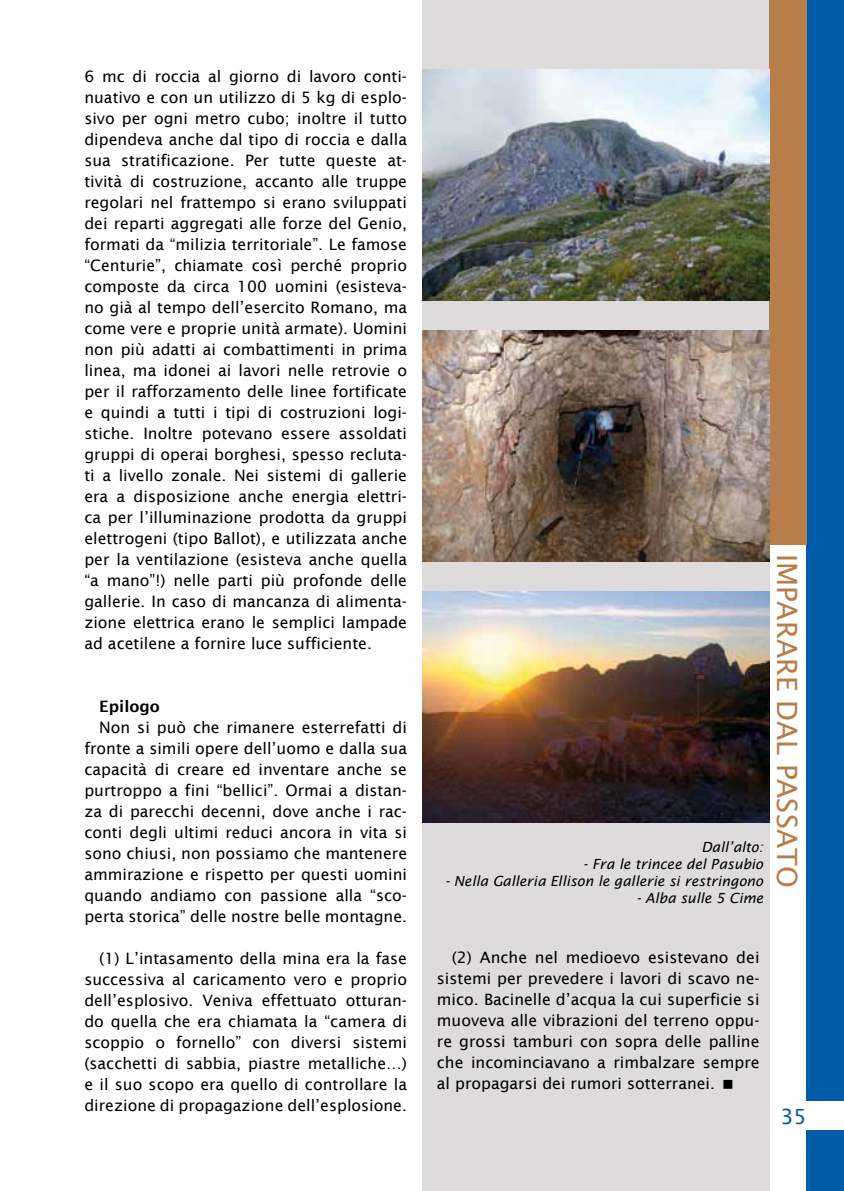
<style>
.page{position:relative;width:844px;height:1191px;background:#fff}
.page>*{position:absolute;margin:0;border:0;box-sizing:border-box;transform-origin:0 0}
.t1{font:28px "Lucida Sans";color:#b77e4b}
.t2{font:21px "Lucida Sans";color:#095ca4}
.t3{font:15.75px/21px "Lucida Sans";color:#000;text-align:justify}
.t4{font:600 15.75px "Lucida Sans";color:#000}
.t5{font:italic 14px "Lucida Sans";color:#000}
</style>
<div class="page">
<div style="left:422px;top:0;width:347px;height:1191px;background:#dddbdb"></div>
<div style="left:806px;top:0;width:37px;height:1191px;background:#005ca9"></div>
<div style="left:769px;top:0;width:37px;height:544px;background:#b77e4b"></div>
<div style="left:780px;top:1101px;width:63px;height:28px;background:#fff"></div>
<img style="left:422px;top:70px;width:347px;height:231px">
<img style="left:422px;top:330px;width:347px;height:231px">
<img style="left:422px;top:591px;width:347px;height:231px">
<p class="t3" style="left:84px;top:66px;width:324px">6 mc di roccia al giorno di lavoro conti&shy;nuativo e con un utilizzo di 5 kg di esplo&shy;sivo per ogni metro cubo; inoltre il tutto dipendeva anche dal tipo di roccia e dalla sua stratificazione. Per tutte queste at&shy;tività di costruzione, accanto alle truppe regolari nel frattempo si erano sviluppati dei reparti aggregati alle forze del Genio, formati da “milizia territoriale”. Le famose “Centurie”, chiamate così perché proprio composte da circa 100 uomini (esisteva&shy;no già al tempo dell’esercito Romano, ma come vere e proprie unità armate). Uomini non più adatti ai combattimenti in prima linea, ma idonei ai lavori nelle retrovie o per il rafforzamento delle linee fortificate e quindi a tutti i tipi di costruzioni logi&shy;stiche. Inoltre potevano essere assoldati gruppi di operai borghesi, spesso recluta&shy;ti a livello zonale. Nei sistemi di gallerie era a disposizione anche energia elettri&shy;ca per l’illuminazione prodotta da gruppi elettrogeni (tipo Ballot), e utilizzata anche per la ventilazione (esisteva anche quella “a mano”!) nelle parti più profonde delle gallerie. In caso di mancanza di alimenta&shy;zione elettrica erano le semplici lampade ad acetilene a fornire luce sufficiente.</p>
<p class="t4" style="left:99px;top:697px;width:62px">Epilogo</p>
<p class="t3" style="left:84px;top:717px;width:324px;text-indent:15px">Non si può che rimanere esterrefatti di fronte a simili opere dell’uomo e dalla sua capacità di creare ed inventare anche se purtroppo a fini “bellici”. Ormai a distan&shy;za di parecchi decenni, dove anche i rac&shy;conti degli ultimi reduci ancora in vita si sono chiusi, non possiamo che mantenere ammirazione e rispetto per questi uomini quando andiamo con passione alla “sco&shy;perta storica” delle nostre belle montagne.</p>
<p class="t3" style="left:84px;top:948px;width:324px;text-indent:15px">(1) L’intasamento della mina era la fase successiva al caricamento vero e proprio dell’esplosivo. Veniva effettuato otturan&shy;do quella che era chiamata la “camera di scoppio o fornello” con diversi sistemi (sacchetti di sabbia, piastre metalliche…) e il suo scopo era quello di controllare la direzione di propagazione dell’esplosione.</p>
<p class="t3" style="left:437px;top:946px;width:324px;text-indent:15px">(2) Anche nel medioevo esistevano dei sistemi per prevedere i lavori di scavo ne&shy;mico. Bacinelle d’acqua la cui superficie si muoveva alle vibrazioni del terreno oppu&shy;re grossi tamburi con sopra delle palline che incominciavano a rimbalzare sempre al propagarsi dei rumori sotterranei.</p>
<p class="t5" style="left:701px;top:839px;width:63px">Dall’alto:</p>
<p class="t5" style="left:583px;top:856px;width:181px">- Fra le trincee del Pasubio</p>
<p class="t5" style="left:445px;top:873px;width:319px">- Nella Galleria Ellison le gallerie si restringono</p>
<p class="t5" style="left:636px;top:889px;width:128px">- Alba sulle 5 Cime</p>
<h1 class="t1" style="left:802px;top:554px;width:335px;rotate:90deg">IMPARARE DAL PASSATO</h1>
<h2 class="t2" style="left:780px;top:1104px;width:28px">35</h2>
</div>
